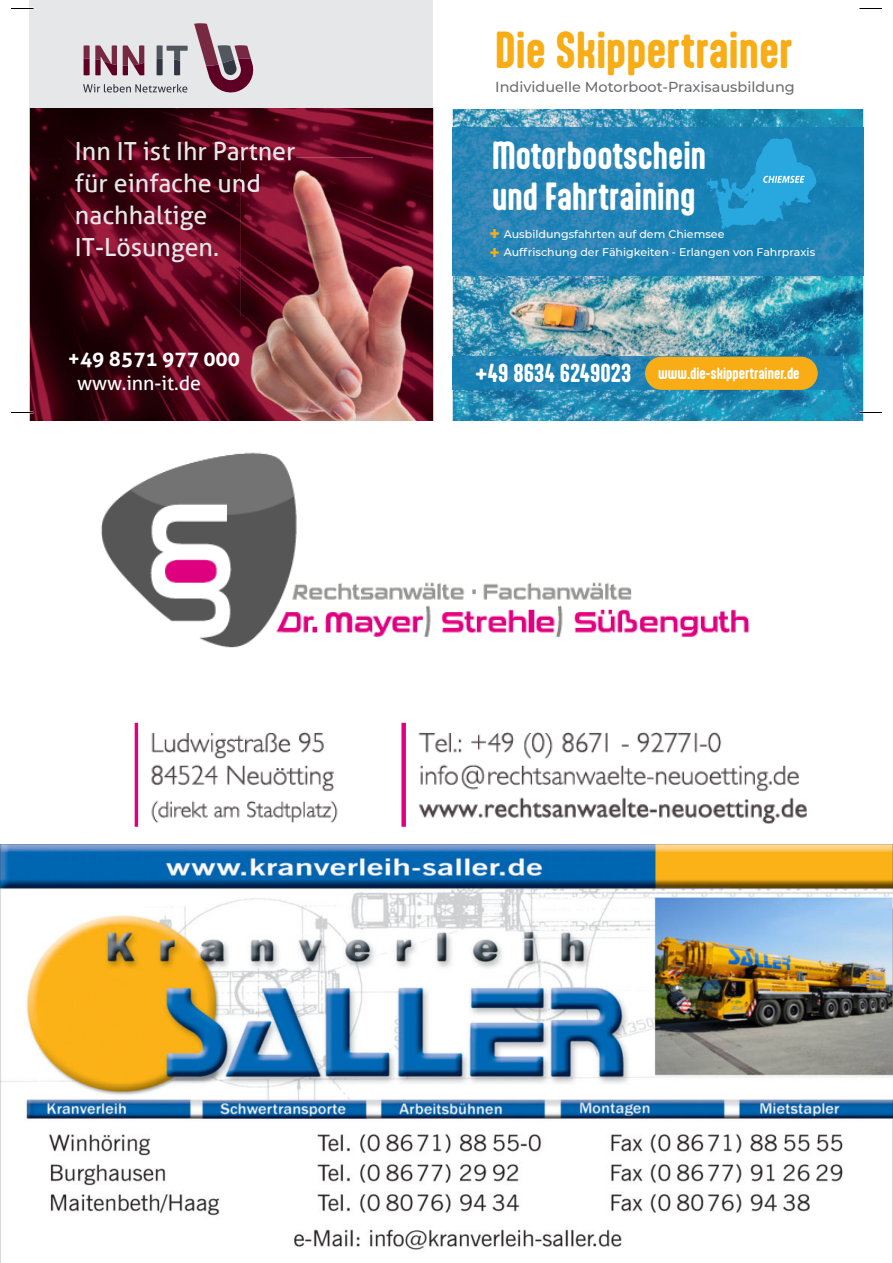
<style>
.page{position:relative;width:893px;height:1263px;background:#fff}
.page>*{position:absolute;margin:0;border:0;box-sizing:border-box;transform-origin:0 0}
.t1{font:700 44.1px "Aptly";color:#f8ad17}
.t2{font:700 33.3px/40px "Aptly";color:#fff}
.t3{font:25.05px/31.8px "Aller";color:#e6e7e9}
.t4{font:700 22.2px "Aptly";color:#fff}
.t5{font:700 20.4px "Aller";color:#fff}
.t6{font:19.5px "Aller";color:#fff}
.t7{font:500 14.4px "Montserrat";color:#6d6e71}
.t8{font:700 13.8px "Aptly";color:#fff}
.t9{font:500 11.1px/18.3px "Montserrat";color:#fff}
.s1{font-family:"Aptly";font-weight:700;font-size:18.15px;color:#f8ad17}
</style>
<div class="page">
<img style="left:453px;top:109px;width:410px;height:312px">
<img style="left:453px;top:127px;width:410px;height:149px">
<img style="left:453px;top:357px;width:389px;height:33px">
<svg style="left:706px;top:138px;width:110px;height:93px;background:#2395c9"></svg>
<img style="left:30px;top:107px;width:403px;height:314px">
<div style="left:30px;top:0;width:403px;height:107px;background:#e6e7e9"></div>
<svg style="left:83px;top:84px;width:104px;height:8px"></svg>
<svg style="left:84px;top:45px;width:33px;height:30px"></svg>
<svg style="left:123px;top:45px;width:21px;height:30px"></svg>
<svg style="left:157px;top:45px;width:31px;height:30px"></svg>
<svg style="left:194px;top:23px;width:60px;height:70px"></svg>
<img style="left:241px;top:157px;width:177px;height:264px">
<img style="left:241px;top:157px;width:54px;height:4px">
<img style="left:241px;top:173px;width:20px;height:19px">
<div style="left:645px;top:357px;width:173px;height:33px;background:#f8ad17;border-radius:17px"></div>
<svg style="left:11px;top:8px;width:23px;height:1px"></svg>
<svg style="left:859px;top:8px;width:23px;height:1px"></svg>
<svg style="left:11px;top:412px;width:23px;height:1px"></svg>
<svg style="left:859px;top:412px;width:23px;height:1px"></svg>
<img style="left:101px;top:452px;width:706px;height:375px">
<img style="left:0;top:845px;width:893px;height:418px">
<h3 class="t3" style="left:75px;top:138px;width:222px">Inn IT ist Ihr Partner für einfache und nachhaltige<br>IT-Lösungen.</h3>
<h3 class="t5" style="left:68px;top:347px;width:174px">+49 8571 977 000</h3>
<h3 class="t6" style="left:77px;top:375px;width:126px">www.inn-it.de</h3>
<h1 class="t1" style="left:495px;top:23px;width:299px">Die Skippertrainer</h1>
<p class="t7" style="left:495px;top:81px;width:301px">Individuelle Motorboot-Praxisausbildung</p>
<h2 class="t2" style="left:492px;top:135px;width:215px">Motorbootschein und Fahrtraining</h2>
<p class="t9" style="left:490px;top:226px;width:327px"><span class="s1">+</span> Ausbildungsfahrten auf dem Chiemsee<br><span class="s1">+</span> Auffrischung der Fähigkeiten - Erlangen von Fahrpraxis</p>
<h3 class="t4" style="left:475px;top:359px;width:157px">+49 8634 6249023</h3>
<p class="t8" style="left:658px;top:365px;width:143px">www.die-skippertrainer.de</p>
</div>
